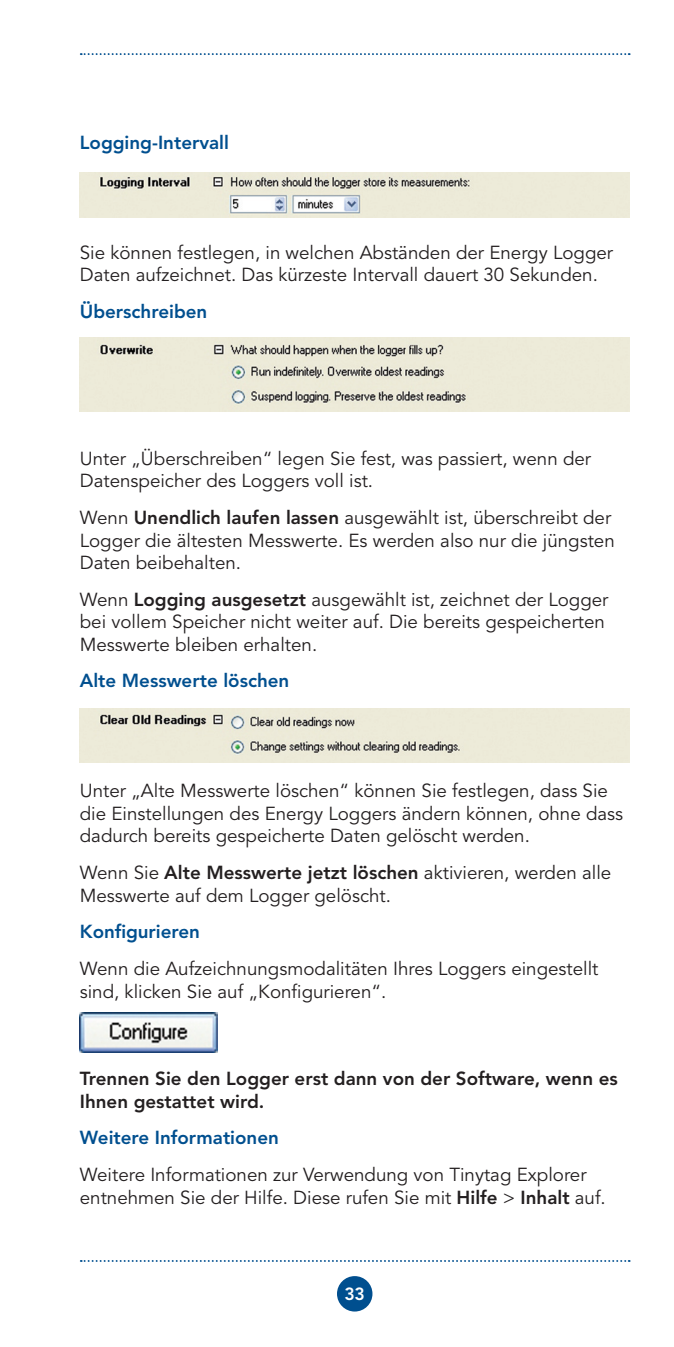
<style>
.page{position:relative;width:674px;height:1347px;background:#fff}
.page>*{position:absolute;margin:0;border:0;box-sizing:border-box;transform-origin:0 0}
.t1{font:18.75px/22.5px "Avenir";color:#231f20}
.t2{font:800 18.75px "Avenir";color:#004f8f}
.t3{font:800 18.75px/22.5px "Avenir";color:#231f20}
.t4{font:800 17.5px "Avenir";color:#fff}
.s1{font-weight:800}
</style>
<div class="page">
<div style="left:337px;top:1276px;width:35px;height:35px;background:#004f8f;border-radius:50%"></div>
<svg style="left:81px;top:1260px;width:548px;height:1px"></svg>
<svg style="left:81px;top:53px;width:548px;height:2px"></svg>
<img style="left:80px;top:708px;width:549px;height:54px">
<img style="left:80px;top:1012px;width:138px;height:40px">
<img style="left:80px;top:337px;width:549px;height:74px">
<img style="left:80px;top:172px;width:549px;height:45px">
<p class="t2" style="left:80px;top:131px;width:151px">Logging-Intervall</p>
<p class="t1" style="left:80px;top:242px;width:534px">Sie können festlegen, in welchen Abständen der Energy Logger<br>Daten aufzeichnet. Das kürzeste Intervall dauert 30 Sekunden.</p>
<p class="t2" style="left:80px;top:300px;width:129px">Überschreiben</p>
<p class="t1" style="left:80px;top:447px;width:512px">Unter „Überschreiben“ legen Sie fest, was passiert, wenn der<br>Datenspeicher des Loggers voll ist.</p>
<p class="t1" style="left:80px;top:507px;width:536px">Wenn <span class="s1">Unendlich laufen lassen</span> ausgewählt ist, überschreibt der<br>Logger die ältesten Messwerte. Es werden also nur die jüngsten<br>Daten beibehalten.</p>
<p class="t1" style="left:80px;top:588px;width:530px">Wenn <span class="s1">Logging ausgesetzt</span> ausgewählt ist, zeichnet der Logger bei vollem Speicher nicht weiter auf. Die bereits gespeicherten<br>Messwerte bleiben erhalten.</p>
<p class="t2" style="left:80px;top:670px;width:211px">Alte Messwerte löschen</p>
<p class="t1" style="left:80px;top:780px;width:544px">Unter „Alte Messwerte löschen“ können Sie festlegen, dass Sie die Einstellungen des Energy Loggers ändern können, ohne dass dadurch bereits gespeicherte Daten gelöscht werden.</p>
<p class="t1" style="left:80px;top:862px;width:532px">Wenn Sie <span class="s1">Alte Messwerte jetzt löschen</span> aktivieren, werden alle<br>Messwerte auf dem Logger gelöscht.</p>
<p class="t2" style="left:80px;top:920px;width:122px">Konfigurieren</p>
<p class="t1" style="left:80px;top:958px;width:520px">Wenn die Aufzeichnungsmodalitäten Ihres Loggers eingestellt sind, klicken Sie auf „Konfigurieren“.</p>
<p class="t3" style="left:80px;top:1067px;width:539px">Trennen Sie den Logger erst dann von der Software, wenn es<br>Ihnen gestattet wird.</p>
<p class="t2" style="left:80px;top:1126px;width:200px">Weitere Informationen</p>
<p class="t1" style="left:80px;top:1163px;width:527px">Weitere Informationen zur Verwendung von Tinytag Explorer entnehmen Sie der Hilfe. Diese rufen Sie mit <span class="s1">Hilfe</span> &gt; <span class="s1">Inhalt</span> auf.</p>
<p class="t4" style="left:344px;top:1283px;width:22px">33</p>
</div>
